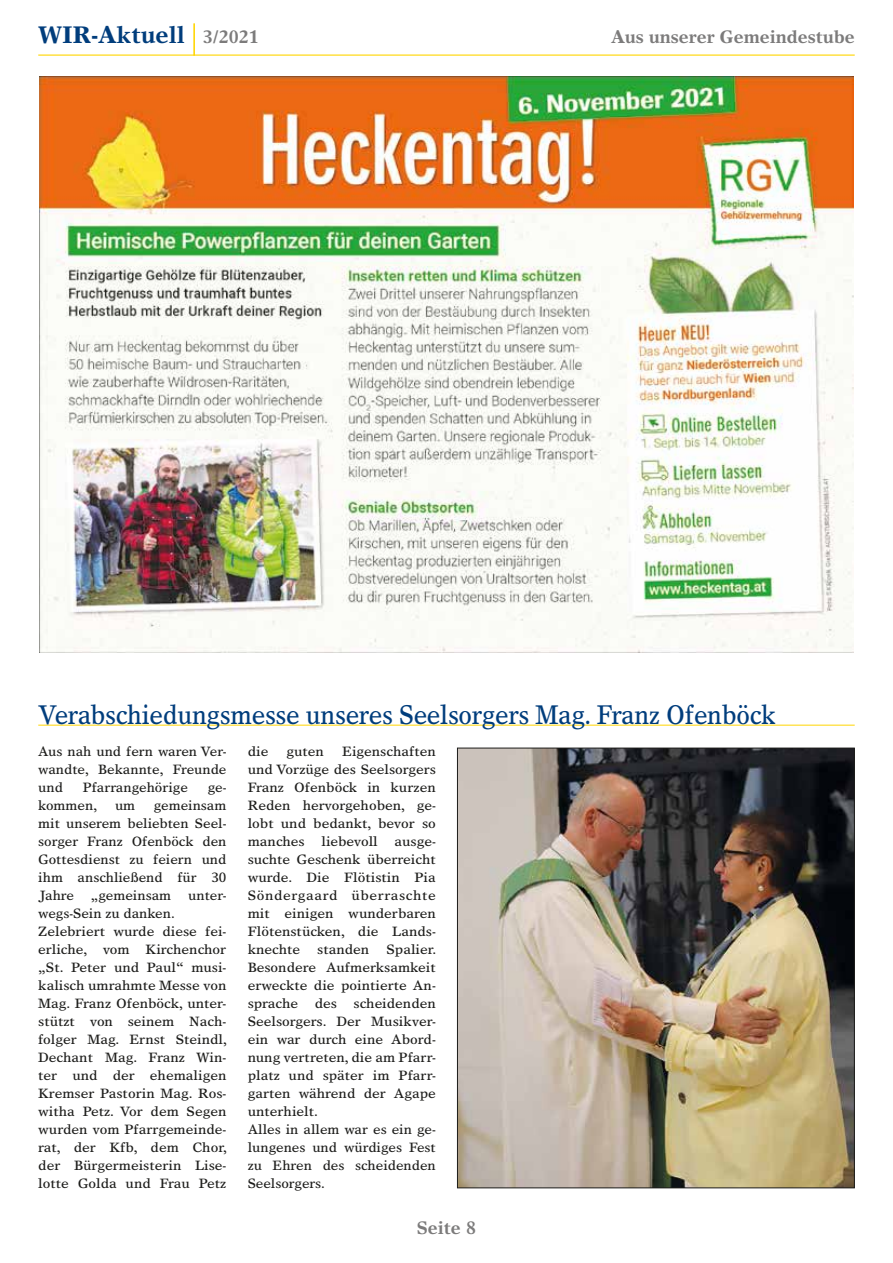
<style>
.page{position:relative;width:893px;height:1263px;background:#fff}
.page>*{position:absolute;margin:0;border:0;box-sizing:border-box;transform-origin:0 0}
.t1{font:27px "Times Europa LT Std";letter-spacing:-.01em;color:#003d7c;scale:.9 1}
.t2{font:700 24px "Times Europa LT Std";color:#003d7c}
.t3{font:700 18px "Times Europa LT Std";color:#7c7b7b}
.t4{font:13.5px/18px "Times Europa LT Std";color:#1d1d1b;text-align:justify}
.s1{font-size:18px;color:#7c7b7b}
</style>
<div class="page">
<hr style="left:193px;top:23px;width:1px;height:33px;background:#ffd500">
<hr style="left:38px;top:55px;width:817px;height:1px;background:#ffd500">
<hr style="left:194px;top:23px;width:1px;height:33px;background:#ffd500">
<img style="left:40px;top:77px;width:814px;height:576px">
<hr style="left:38px;top:725px;width:817px;height:1px;background:#ffd500">
<img style="left:459px;top:750px;width:394px;height:436px">
<h2 class="t2" style="left:38px;top:20px;width:222px">WIR-Aktuell <span class="s1">3/2021</span></h2>
<h3 class="t3" style="left:611px;top:26px;width:245px">Aus unserer Gemeindestube</h3>
<h1 class="t1" style="left:38px;top:699px;width:821px">Verabschiedungsmesse unseres Seelsorgers Mag. Franz Ofenböck</h1>
<p class="t4" style="left:38px;top:742px;width:190px">Aus nah und fern waren Ver&shy;wandte, Bekannte, Freunde und</p>
<p class="t4" style="left:83px;top:778px;width:107px">Pfarrangehörige</p>
<p class="t4" style="left:208px;top:778px;width:20px">ge-</p>
<p class="t4" style="left:38px;top:796px;width:60px">kommen,</p>
<p class="t4" style="left:115px;top:796px;width:22px">um</p>
<p class="t4" style="left:38px;top:796px;width:190px;text-indent:115px">gemeinsam mit unserem beliebten Seel&shy;sorger Franz Ofenböck den Gottesdienst zu feiern und ihm anschließend für 30<br>Jahre</p>
<p class="t4" style="left:91px;top:886px;width:82px">„gemeinsam</p>
<p class="t4" style="left:188px;top:886px;width:40px">unter-</p>
<p class="t4" style="left:38px;top:904px;width:190px;text-align:left">wegs-Sein zu danken.<br>Zelebriert wurde diese fei&shy;erliche, vom Kirchenchor „St. Peter und Paul“ musi&shy;kalisch umrahmte Messe von<br>Mag. Franz Ofenböck, unter&shy;stützt von seinem Nach-- folger Mag. Ernst Steindl,<br>Dechant Mag. Franz Win&shy;ter und der ehemaligen<br>Kremser Pastorin Mag. Ros-- witha Petz. Vor dem Segen wurden vom Pfarrgemeinde&shy;rat, der Kfb, dem Chor, der Bürgermeisterin Lise&shy;lotte Golda und Frau Petz</p>
<p class="t4" style="left:248px;top:742px;width:190px;text-indent:94px">Eigenschaften und Vorzüge des Seelsorgers Franz Ofenböck in kurzen Reden hervorgehoben, ge&shy;lobt und bedankt, bevor so manches liebevoll ausge&shy;suchte Geschenk überreicht wurde. Die Flötistin Pia Söndergaard überraschte mit einigen wunderbaren Flötenstücken, die Lands&shy;knechte</p>
<p class="t4" style="left:248px;top:742px;width:22px">die</p>
<p class="t4" style="left:286px;top:742px;width:39px">guten</p>
<p class="t4" style="left:248px;top:940px;width:190px;text-align:left;text-indent:139px">Spalier.<br>Besondere Aufmerksamkeit erweckte die pointierte An&shy;sprache des scheidenden<br>Seelsorgers. Der Musikver&shy;ein war durch eine Abord&shy;nung vertreten, die am Pfarr&shy;platz und später im Pfarr&shy;garten während der Agape unterhielt.<br>Alles in allem war es ein ge&shy;lungenes und würdiges Fest zu Ehren des scheidenden<br>Seelsorgers.</p>
<p class="t4" style="left:317px;top:940px;width:54px">standen</p>
<h3 class="t3" style="left:417px;top:1216px;width:61px">Seite 8</h3>
</div>
